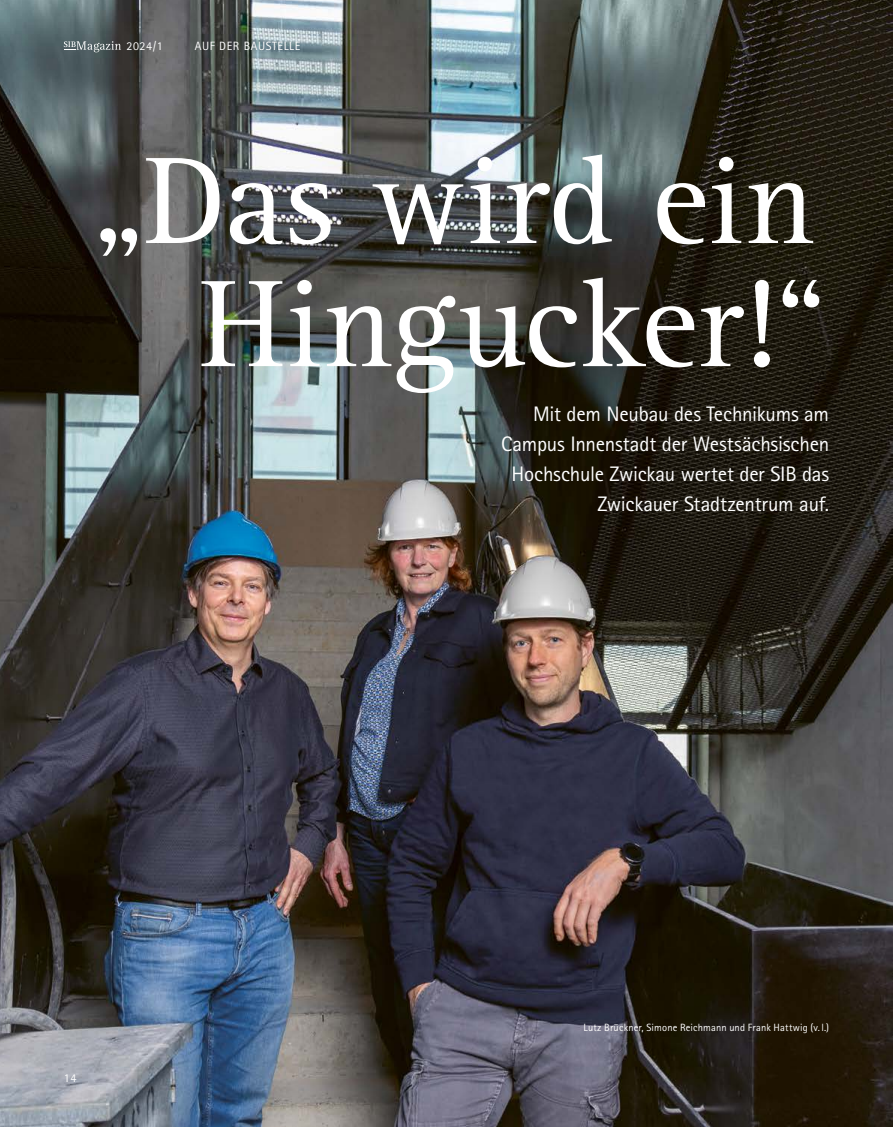
<style>
.page{position:relative;width:893px;height:1127px;background:#fff}
.page>*{position:absolute;margin:0;border:0;box-sizing:border-box;transform-origin:0 0}
.H2_-_Headline_gross_-_85_pt{font:127.5px/123.1px "Rotis Serif Pro";letter-spacing:.005em;color:#fff;text-align:right}
.H3_-_Subline_-_Artikel_-_rechtsbündig{font:21px/30px "Rotis Sans Serif Pro";letter-spacing:-.01em;color:#fff;text-align:right}
.t1{font:12px "Rotis Sans Serif Pro";letter-spacing:.05em;color:#fff}
.P_-_Bildunterschrift_grau{font:10.5px "Rotis Sans Serif Pro";letter-spacing:.015em;color:#fff}
</style>
<div class="page">
<img style="left:0;top:0;width:893px;height:1127px">
<svg style="left:64px;top:41px;width:57px;height:11px"></svg>
<p class="t1" style="left:126px;top:39px;width:38px">2024/1</p>
<p class="t1" style="left:195px;top:39px;width:107px">AUF DER BAUSTELLE</p>
<p class="H2_-_Headline_gross_-_85_pt" style="left:91px;top:139px;width:738px">„Das wird ein<br>Hingucker!“</p>
<p class="H3_-_Subline_-_Artikel_-_rechtsbündig" style="left:501px;top:399px;width:330px">Mit dem Neubau des Technikums am Campus Innenstadt der Westsächsischen Hochschule Zwickau wertet der SIB das Zwickauer Stadtzentrum auf.</p>
<p class="t1" style="left:64px;top:1071px;width:14px">14</p>
<p class="P_-_Bildunterschrift_grau" style="left:583px;top:1021px;width:247px">Lutz Brückner, Simone Reichmann und Frank Hattwig (v. l.)</p>
</div>
